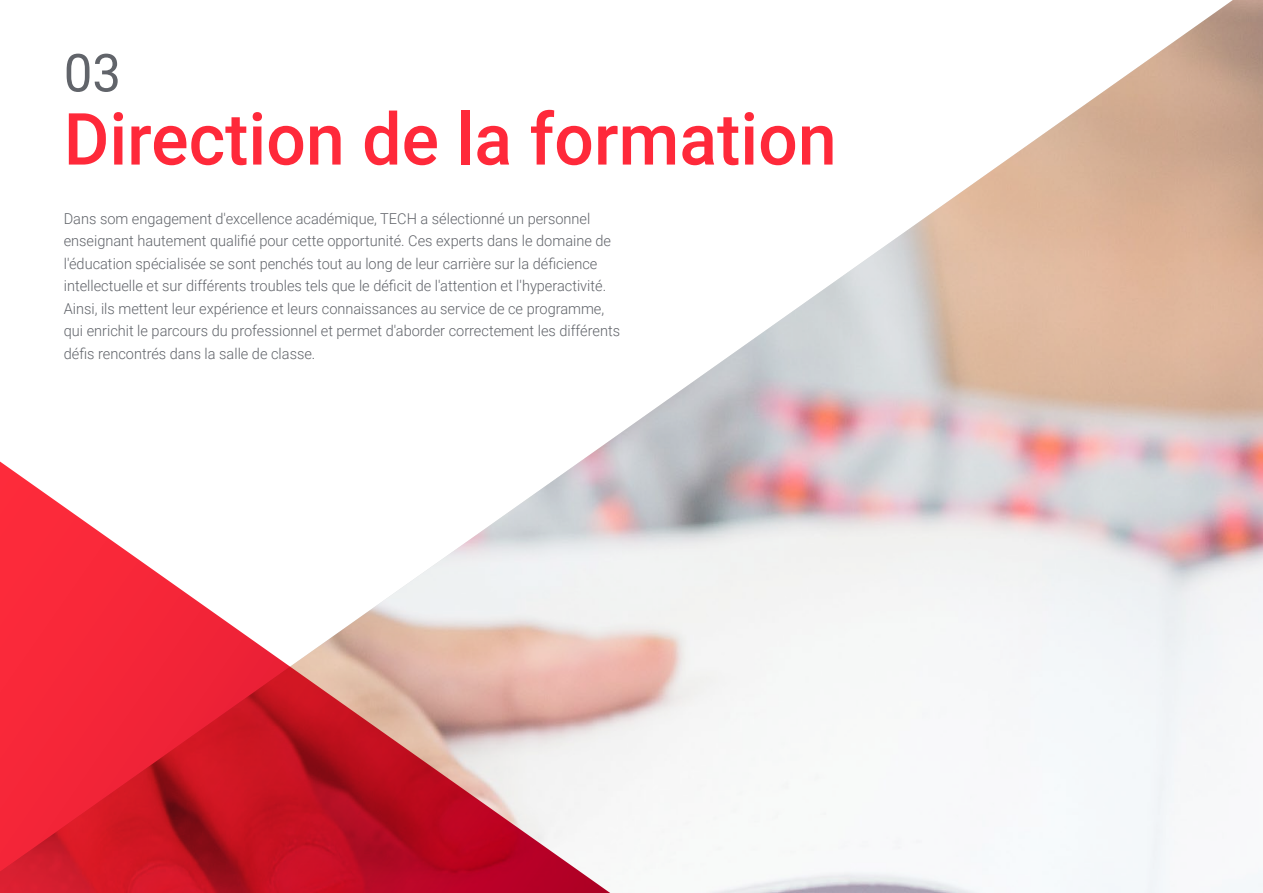
<style>
.page{position:relative;width:1263px;height:893px;background:#fff}
.page>*{position:absolute;margin:0;border:0;box-sizing:border-box;transform-origin:0 0}
.t1{font:500 72px "Roboto";color:#ff293a}
.t2{font:52.5px "Roboto";color:#61646a}
.t3{font:300 15px/22.5px "Roboto";color:#61646a}
</style>
<div class="page">
<img style="left:602px;top:0;width:661px;height:893px">
<svg style="left:0;top:446px;width:640px;height:447px"></svg>
<h2 class="t2" style="left:64px;top:36px;width:59px">03</h2>
<h1 class="t1" style="left:64px;top:89px;width:774px">Direction de la formation</h1>
<p class="t3" style="left:64px;top:207px;width:558px">Dans som engagement d'excellence académique, TECH a sélectionné un personnel enseignant hautement qualifié pour cette opportunité. Ces experts dans le domaine de l'éducation spécialisée se sont penchés tout au long de leur carrière sur la déficience intellectuelle et sur différents troubles tels que le déficit de l'attention et l'hyperactivité.<br>Ainsi, ils mettent leur expérience et leurs connaissances au service de ce programme, qui enrichit le parcours du professionnel et permet d'aborder correctement les différents défis rencontrés dans la salle de classe.</p>
</div>
